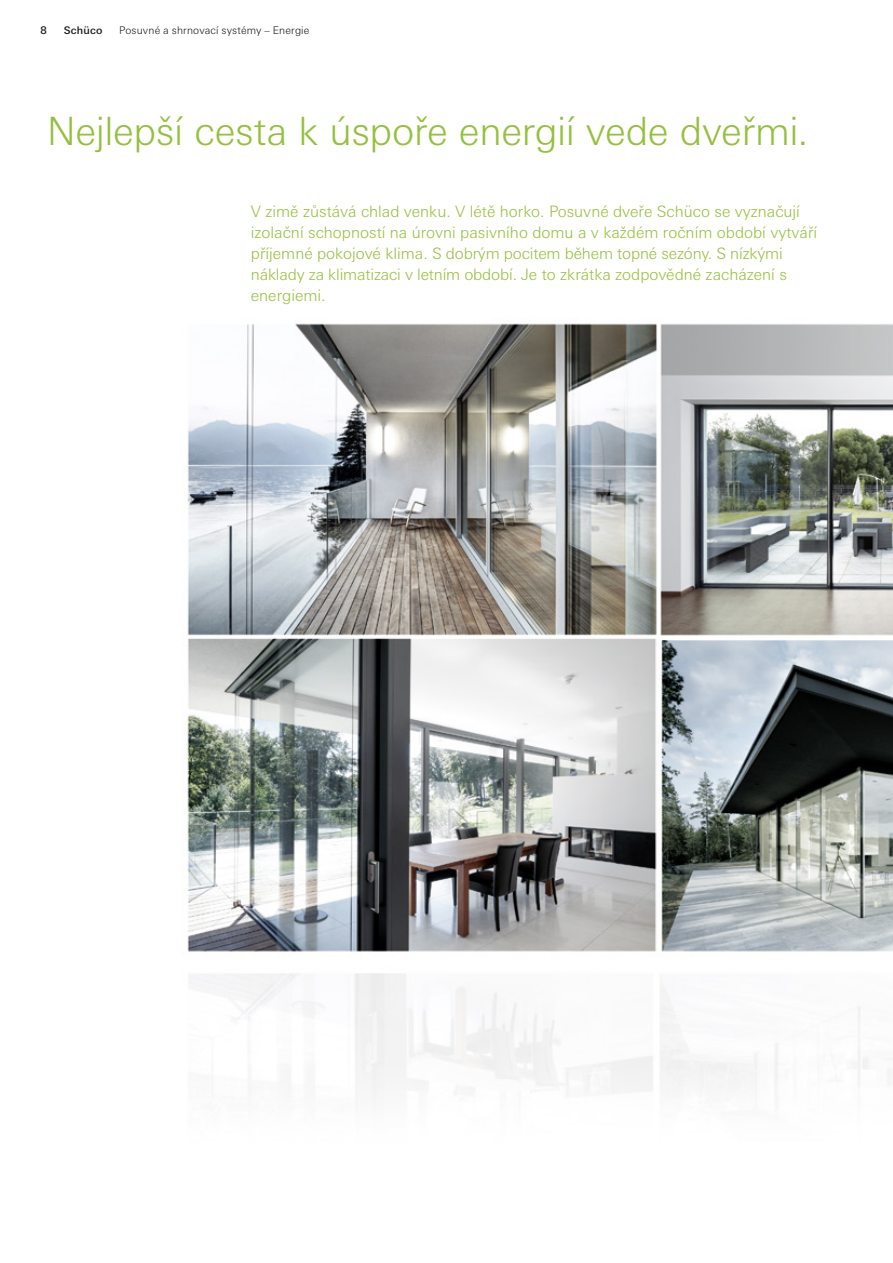
<style>
.page{position:relative;width:893px;height:1263px;background:#fff}
.page>*{position:absolute;margin:0;border:0;box-sizing:border-box;transform-origin:0 0}
.t1{font:300 39px "Univers For Schueco 330";letter-spacing:-.01em;color:#95c03d}
.t2{font:300 15.75px/21px "Univers For Schueco 330";color:#95c03d}
.t3{font:300 10.5px "Univers For Schueco 330";letter-spacing:.015em;color:#181715}
.t4{font:10.5px "Univers For Schueco 530 Med";letter-spacing:.02em;color:#181715}
</style>
<div class="page">
<img style="left:187px;top:323px;width:706px;height:775px">
<p class="t4" style="left:40px;top:24px;width:8px">8</p>
<p class="t4" style="left:64px;top:24px;width:40px">Schüco</p>
<p class="t3" style="left:119px;top:24px;width:192px">Posuvné a shrnovací systémy – Energie</p>
<h1 class="t1" style="left:47px;top:109px;width:763px">Nejlepší cesta k úspoře energií vede dveřmi.</h1>
<p class="t2" style="left:251px;top:202px;width:568px">V zimě zůstává chlad venku. V létě horko. Posuvné dveře Schüco se vyznačují izolační schopností na úrovni pasivního domu a v každém ročním období vytváří příjemné pokojové klima. S dobrým pocitem během topné sezóny. S nízkými náklady za klimatizaci v letním období. Je to zkrátka zodpovědné zacházení s energiemi.</p>
</div>
